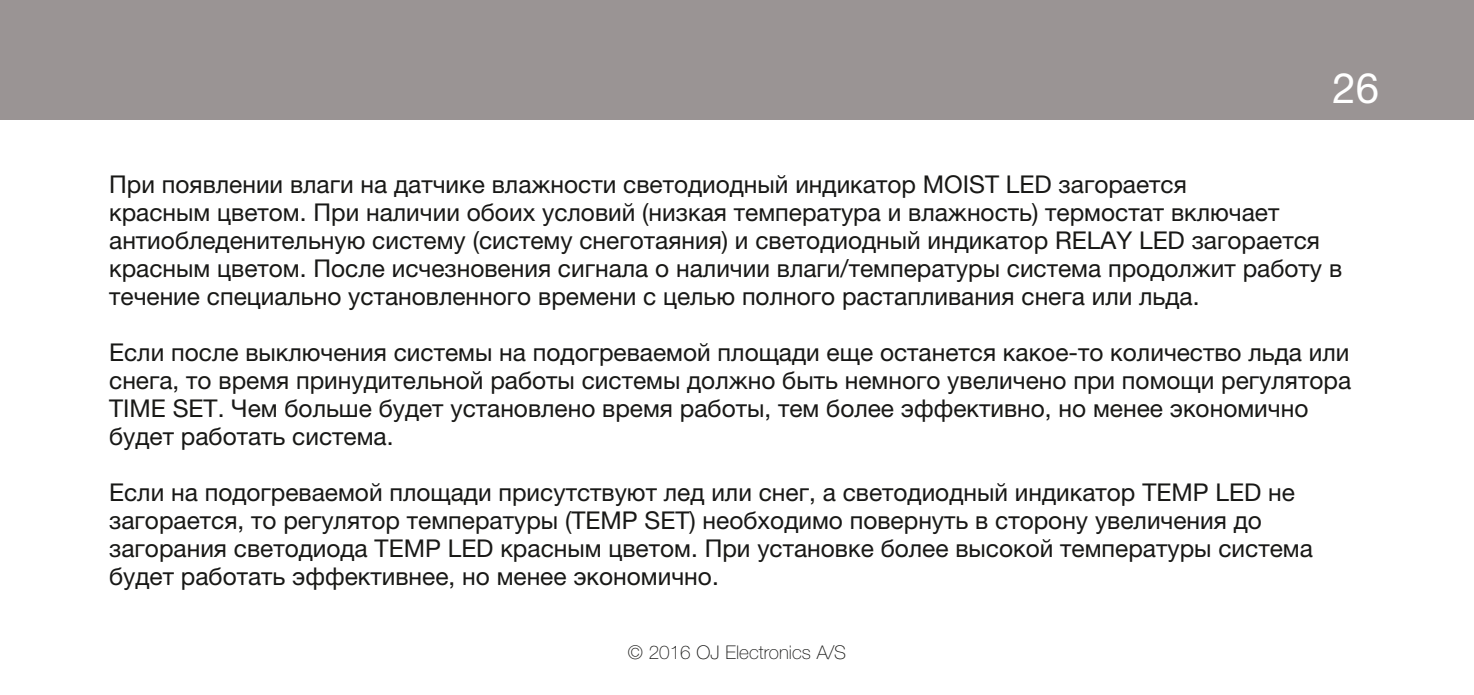
<style>
.page{position:relative;width:1474px;height:695px;background:#fff}
.page>*{position:absolute;margin:0;border:0;box-sizing:border-box;transform-origin:0 0}
.t1{font:42px "Helvetica Neue LTW1 G";color:#fff}
.t2{font:24.5px/28px "Helvetica Neue LTW1 G";color:#181816}
.t3{font:100 18.9px "Helvetica Neue LTW1 G";color:#181816}
</style>
<div class="page">
<div style="left:0;top:0;width:1473px;height:119px;background:#9a9494"></div>
<h1 class="t1" style="left:1332px;top:62px;width:48px">26</h1>
<p class="t2" style="left:109px;top:170px;width:1234px">При появлении влаги на датчике влажности светодиодный индикатор MOIST LED загорается<br>красным цветом. При наличии обоих условий (низкая температура и влажность) термостат включает антиобледенительную систему (систему снеготаяния) и светодиодный индикатор RELAY LED загорается красным цветом. После исчезновения сигнала о наличии влаги/температуры система продолжит работу в течение специально установленного времени с целью полного растапливания снега или льда.</p>
<p class="t2" style="left:109px;top:338px;width:1243px">Если после выключения системы на подогреваемой площади еще останется какое-то количество льда или снега, то время принудительной работы системы должно быть немного увеличено при помощи регулятора TIME SET. Чем больше будет установлено время работы, тем более эффективно, но менее экономично будет работать система.</p>
<p class="t2" style="left:109px;top:478px;width:1205px">Если на подогреваемой площади присутствуют лед или снег, а светодиодный индикатор TEMP LED не загорается, то регулятор температуры (TEMP SET) необходимо повернуть в сторону увеличения до загорания светодиода TEMP LED красным цветом. При установке более высокой температуры система будет работать эффективнее, но менее экономично.</p>
<p class="t3" style="left:627px;top:640px;width:220px">© 2016 OJ Electronics A/S</p>
</div>
